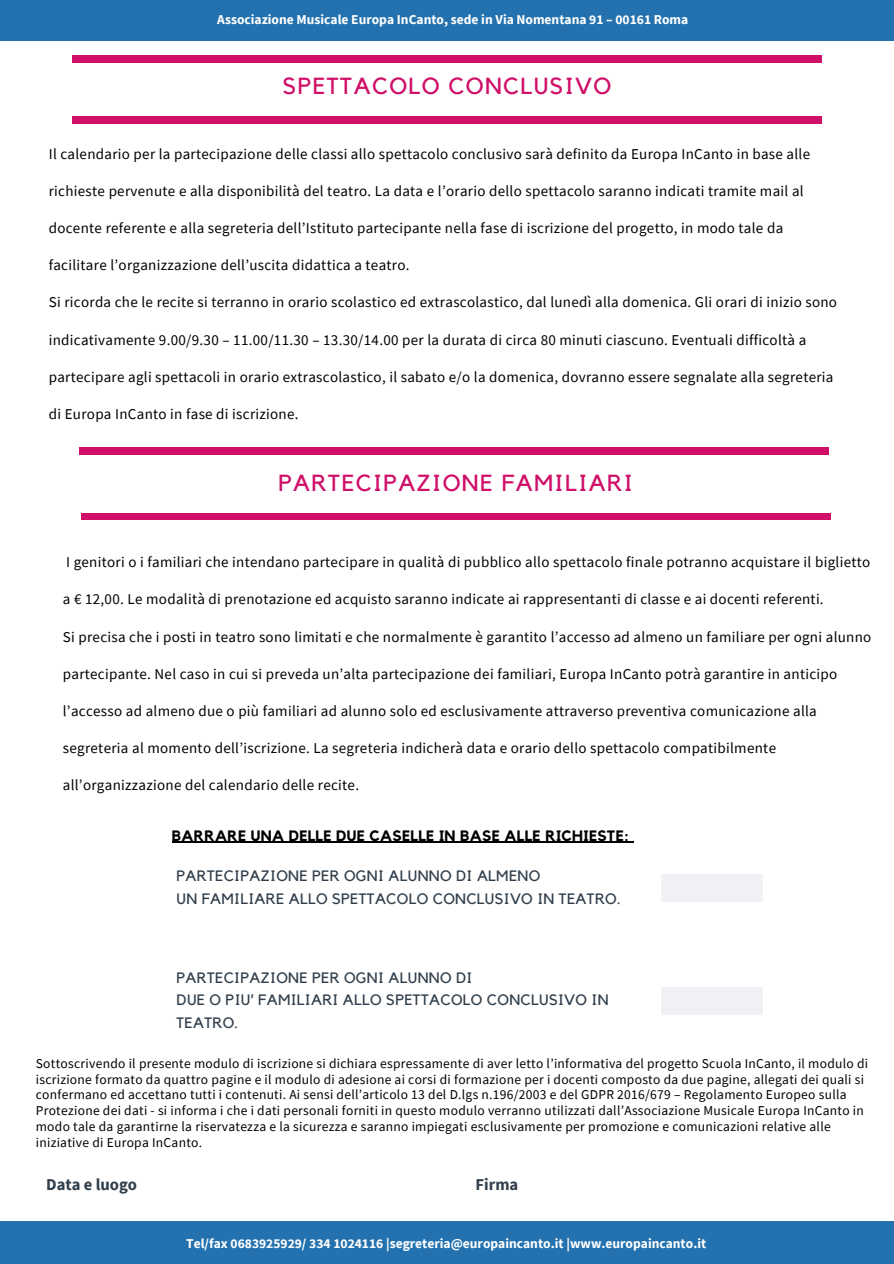
<style>
.page{position:relative;width:894px;height:1264px;background:#fff}
.page>*{position:absolute;margin:0;border:0;box-sizing:border-box;transform-origin:0 0}
.t1{font:23.25px "Kollektif";letter-spacing:.06em;color:#cf0f68}
.t2{font:700 16.5px "Source Sans Pro";color:#313f4c}
.t3{font:15px "Source Sans Pro";letter-spacing:.02em;color:#000}
.t4{font:15px/22.5px "Kollektif";letter-spacing:.02em;color:#313f4c}
.t5{font:700 15px "Kollektif";letter-spacing:.02em;color:#000}
.t6{font:13.5px/15.8px "Source Sans Pro";letter-spacing:.02em;color:#000}
.t7{font:700 13.5px "Source Sans Pro";color:#fff}
</style>
<div class="page">
<div style="left:0;top:0;width:893px;height:40px;background:#2371ae"></div>
<div style="left:0;top:1221px;width:893px;height:42px;background:#2371ae"></div>
<div style="left:73px;top:55px;width:748px;height:7px;background:#cf0f68"></div>
<div style="left:73px;top:117px;width:748px;height:6px;background:#cf0f68"></div>
<div style="left:80px;top:447px;width:748px;height:7px;background:#cf0f68"></div>
<div style="left:81px;top:513px;width:749px;height:7px;background:#cf0f68"></div>
<div style="left:661px;top:874px;width:101px;height:27px;background:#eff1f4"></div>
<div style="left:661px;top:987px;width:101px;height:27px;background:#eff1f4"></div>
<hr style="left:172px;top:841px;width:457px;height:2px;background:#000">
<p class="t7" style="left:217px;top:11px;width:472px">Associazione Musicale Europa InCanto, sede in Via Nomentana 91 – 00161 Roma</p>
<h1 class="t1" style="left:283px;top:75px;width:330px">SPETTACOLO CONCLUSIVO</h1>
<p class="t3" style="left:49px;top:144px;width:762px">Il calendario per la partecipazione delle classi allo spettacolo conclusivo sarà definito da Europa InCanto in base alle</p>
<p class="t3" style="left:49px;top:181px;width:756px">richieste pervenute e alla disponibilità del teatro. La data e l’orario dello spettacolo saranno indicati tramite mail al</p>
<p class="t3" style="left:49px;top:218px;width:735px">docente referente e alla segreteria dell’Istituto partecipante nella fase di iscrizione del progetto, in modo tale da</p>
<p class="t3" style="left:49px;top:255px;width:362px">facilitare l’organizzazione dell’uscita didattica a teatro.</p>
<p class="t3" style="left:49px;top:292px;width:789px">Si ricorda che le recite si terranno in orario scolastico ed extrascolastico, dal lunedì alla domenica. Gli orari di inizio sono</p>
<p class="t3" style="left:49px;top:330px;width:758px">indicativamente 9.00/9.30 – 11.00/11.30 – 13.30/14.00 per la durata di circa 80 minuti ciascuno. Eventuali difficoltà a</p>
<p class="t3" style="left:49px;top:367px;width:786px">partecipare agli spettacoli in orario extrascolastico, il sabato e/o la domenica, dovranno essere segnalate alla segreteria</p>
<p class="t3" style="left:49px;top:404px;width:251px">di Europa InCanto in fase di iscrizione.</p>
<h1 class="t1" style="left:278px;top:472px;width:356px">PARTECIPAZIONE FAMILIARI</h1>
<p class="t3" style="left:66px;top:552px;width:805px">I genitori o i familiari che intendano partecipare in qualità di pubblico allo spettacolo finale potranno acquistare il biglietto</p>
<p class="t3" style="left:63px;top:589px;width:762px">a € 12,00. Le modalità di prenotazione ed acquisto saranno indicate ai rappresentanti di classe e ai docenti referenti.</p>
<p class="t3" style="left:63px;top:627px;width:809px">Si precisa che i posti in teatro sono limitati e che normalmente è garantito l’accesso ad almeno un familiare per ogni alunno</p>
<p class="t3" style="left:63px;top:664px;width:775px">partecipante. Nel caso in cui si preveda un’alta partecipazione dei familiari, Europa InCanto potrà garantire in anticipo</p>
<p class="t3" style="left:63px;top:701px;width:755px">l’accesso ad almeno due o più familiari ad alunno solo ed esclusivamente attraverso preventiva comunicazione alla</p>
<p class="t3" style="left:63px;top:738px;width:714px">segreteria al momento dell’iscrizione. La segreteria indicherà data e orario dello spettacolo compatibilmente</p>
<p class="t3" style="left:63px;top:775px;width:298px">all’organizzazione del calendario delle recite.</p>
<p class="t5" style="left:172px;top:828px;width:458px">BARRARE UNA DELLE DUE CASELLE IN BASE ALLE RICHIESTE:</p>
<p class="t4" style="left:176px;top:865px;width:445px">PARTECIPAZIONE PER OGNI ALUNNO DI ALMENO<br>UN FAMILIARE ALLO SPETTACOLO CONCLUSIVO IN TEATRO.</p>
<p class="t4" style="left:176px;top:966px;width:433px">PARTECIPAZIONE PER OGNI ALUNNO DI<br>DUE O PIU’ FAMILIARI ALLO SPETTACOLO CONCLUSIVO IN<br>TEATRO.</p>
<p class="t6" style="left:36px;top:1055px;width:833px">Sottoscrivendo il presente modulo di iscrizione si dichiara espressamente di aver letto l’informativa del progetto Scuola InCanto, il modulo di iscrizione formato da quattro pagine e il modulo di adesione ai corsi di formazione per i docenti composto da due pagine, allegati dei quali si confermano ed accettano tutti i contenuti. Ai sensi dell’articolo 13 del D.lgs n.196/2003 e del GDPR 2016/679 – Regolamento Europeo sulla Protezione dei dati - si informa i che i dati personali forniti in questo modulo verranno utilizzati dall’Associazione Musicale Europa InCanto in modo tale da garantirne la riservatezza e la sicurezza e saranno impiegati esclusivamente per promozione e comunicazioni relative alle iniziative di Europa InCanto.</p>
<p class="t2" style="left:46px;top:1173px;width:92px">Data e luogo</p>
<p class="t2" style="left:475px;top:1173px;width:44px">Firma</p>
<p class="t7" style="left:186px;top:1234px;width:521px">Tel/fax 0683925929/ 334 1024116 |segreteria@europaincanto.it |www.europaincanto.it</p>
</div>
